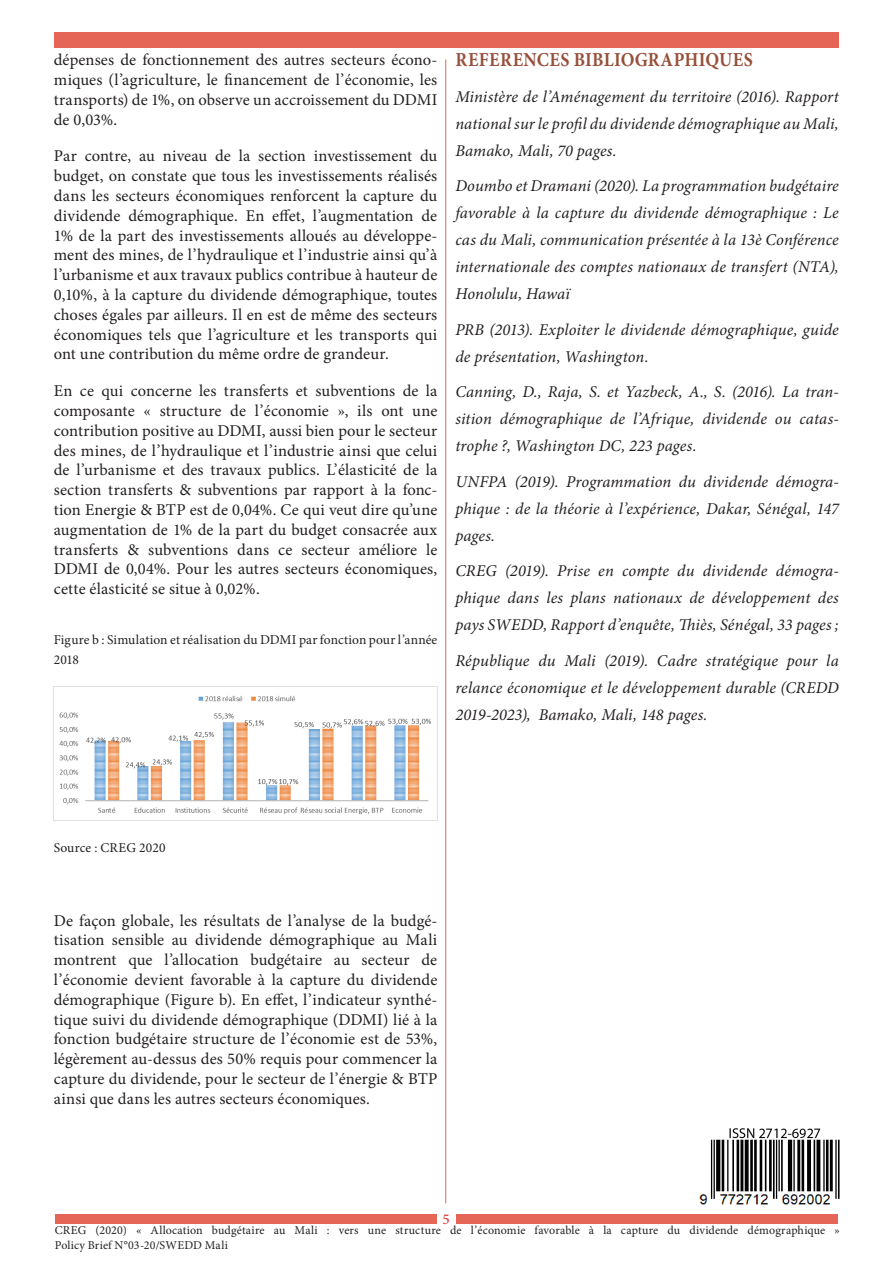
<style>
.page{position:relative;width:893px;height:1263px;background:#fff}
.page>*{position:absolute;margin:0;border:0;box-sizing:border-box;transform-origin:0 0}
.Titres{font:700 19.8px "Minion Pro";letter-spacing:.02em;color:#97503b;scale:.91 1}
.t1{font:16.5px/19.8px "Minion Pro";letter-spacing:.005em;color:#231f20;text-align:justify}
.t2{font:italic 16.5px/27px "Minion Pro";letter-spacing:.005em;color:#231f20;text-align:justify}
.t3{font:500 15px "Minion Pro";color:#df343a}
.t4{font:13.5px/19.8px "Minion Pro";letter-spacing:.01em;color:#231f20}
.t5{font:12px/14.4px "Minion Pro";letter-spacing:.01em;color:#231f20}
</style>
<div class="page">
<div style="left:55px;top:1214px;width:382px;height:10px;background:#e56557"></div>
<div style="left:456px;top:1214px;width:382px;height:10px;background:#e56557"></div>
<hr style="left:445px;top:60px;width:1px;height:1143px;background:#e56557">
<div style="left:54px;top:32px;width:785px;height:15px;background:#e56557"></div>
<img style="left:54px;top:686px;width:383px;height:135px">
<img style="left:699px;top:1128px;width:141px;height:77px">
<p class="t1" style="left:54px;top:50px;width:385px">dépenses de fonctionnement des autres secteurs écono&shy;miques (l’agriculture, le financement de l’économie, les transports) de 1%, on observe un accroissement du DDMI de 0,03%.</p>
<p class="t1" style="left:54px;top:146px;width:385px">Par contre, au niveau de la section investissement du budget, on constate que tous les investissements réalisés dans les secteurs économiques renforcent la capture du dividende démographique. En effet, l’augmentation de 1% de la part des investissements alloués au développe&shy;ment des mines, de l’hydraulique et l’industrie ainsi qu’à l’urbanisme et aux travaux publics contribue à hauteur de 0,10%, à la capture du dividende démographique, toutes choses égales par ailleurs. Il en est de même des secteurs économiques tels que l’agriculture et les transports qui ont une contribution du même ordre de grandeur.</p>
<p class="t1" style="left:54px;top:381px;width:385px">En ce qui concerne les transferts et subventions de la composante « structure de l’économie », ils ont une contribution positive au DDMI, aussi bien pour le secteur des mines, de l’hydraulique et l’industrie ainsi que celui de l’urbanisme et des travaux publics. L’élasticité de la section transferts &amp; subventions par rapport à la fonc&shy;tion Energie &amp; BTP est de 0,04%. Ce qui veut dire qu’une augmentation de 1% de la part du budget consacrée aux transferts &amp; subventions dans ce secteur améliore le DDMI de 0,04%. Pour les autres secteurs économiques, cette élasticité se situe à 0,02%.</p>
<p class="t4" style="left:54px;top:630px;width:385px">Figure b : Simulation et réalisation du DDMI par fonction pour l’année<br>2018</p>
<p class="Titres" style="left:455px;top:46px;width:329px">REFERENCES BIBLIOGRAPHIQUES</p>
<p class="t2" style="left:455px;top:83px;width:385px">Ministère de l’Aménagement du territoire (2016). Rapport national sur le profil du dividende démographique au Mali, Bamako, Mali, 70 pages.</p>
<p class="t2" style="left:455px;top:172px;width:385px">Doumbo et Dramani (2020). La programmation budgétaire favorable à la capture du dividende démographique : Le cas du Mali, communication présentée à la 13è Conférence internationale des comptes nationaux de transfert (NTA), Honolulu, Hawaï</p>
<p class="t2" style="left:455px;top:316px;width:385px">PRB (2013). Exploiter le dividende démographique, guide de présentation, Washington.</p>
<p class="t2" style="left:455px;top:378px;width:385px">Canning, D., Raja, S. et Yazbeck, A., S. (2016). La tran&shy;sition démographique de l’Afrique, dividende ou catas&shy;trophe ?, Washington DC, 223 pages.</p>
<p class="t2" style="left:455px;top:468px;width:385px">UNFPA (2019). Programmation du dividende démogra&shy;phique : de la théorie à l’expérience, Dakar, Sénégal, 147 pages.</p>
<p class="t2" style="left:455px;top:557px;width:385px">CREG (2019). Prise en compte du dividende démogra&shy;phique dans les plans nationaux de développement des pays SWEDD, Rapport d’enquête, Thiès, Sénégal, 33 pages ;</p>
<p class="t2" style="left:455px;top:647px;width:385px">République du Mali (2019). Cadre stratégique pour la relance économique et le développement durable (CREDD 2019-2023), Bamako, Mali, 148 pages.</p>
<p class="t4" style="left:54px;top:838px;width:113px">Source : CREG 2020</p>
<p class="t1" style="left:54px;top:910px;width:385px">De façon globale, les résultats de l’analyse de la budgé&shy;tisation sensible au dividende démographique au Mali montrent que l’allocation budgétaire au secteur de l’économie devient favorable à la capture du dividende démographique (Figure b). En effet, l’indicateur synthé&shy;tique suivi du dividende démographique (DDMI) lié à la fonction budgétaire structure de l’économie est de 53%, légèrement au-dessus des 50% requis pour commencer la capture du dividende, pour le secteur de l’énergie &amp; BTP ainsi que dans les autres secteurs économiques.</p>
<p class="t3" style="left:443px;top:1209px;width:9px">5</p>
<p class="t5" style="left:55px;top:1223px;width:787px">CREG (2020) « Allocation budgétaire au Mali : vers une structure de l’économie favorable à la capture du dividende démographique »<br>Policy Brief N°03-20/SWEDD Mali</p>
</div>
